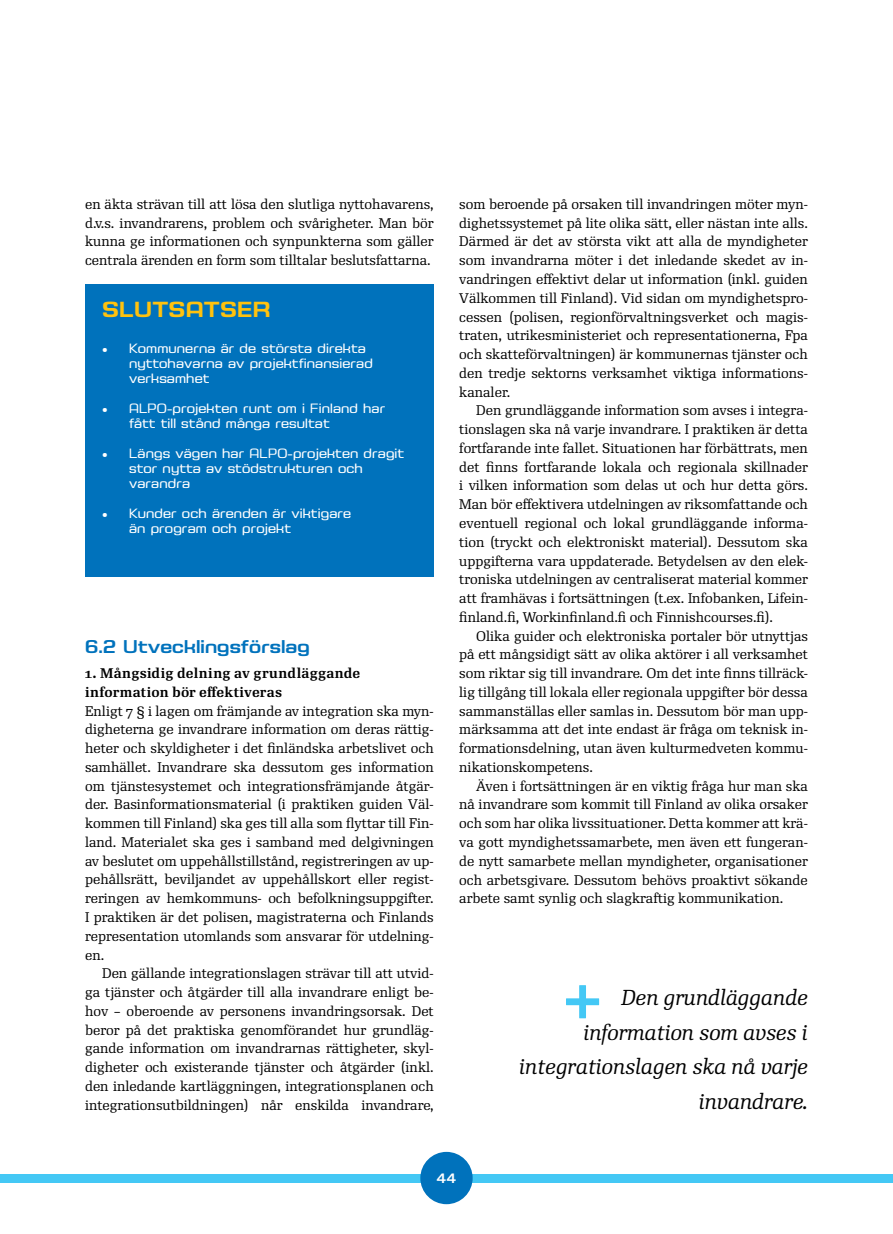
<style>
.page{position:relative;width:893px;height:1234px;background:#fff}
.page>*{position:absolute;margin:0;border:0;box-sizing:border-box;transform-origin:0 0}
.t1{font:700 72px "Re Public Std";color:#44c8f5}
.t2{font:italic 21px/34.5px "Re Public Std";color:#000;text-align:right}
.t3{font:700 19.5px "Saturn";letter-spacing:.01em;color:#ffc20e}
.t4{font:600 16.5px "Saturn";letter-spacing:.005em;color:#0072bc}
.t5{font:13.5px/18.8px "Re Public Std";color:#000;text-align:justify}
.t6{font:700 13.5px/18.8px "Re Public Std";letter-spacing:.015em;color:#000}
.t7{font:600 12.15px "Saturn";color:#fff}
.t8{font:12px/15px "Saturn";letter-spacing:.01em;color:#fff}
</style>
<div class="page">
<div style="left:0;top:1173px;width:893px;height:8px;background:#44c8f5"></div>
<div style="left:420px;top:1151px;width:53px;height:52px;background:#0072bc;border-radius:50%"></div>
<div style="left:85px;top:284px;width:349px;height:293px;background:#0072bc"></div>
<p class="t5" style="left:85px;top:195px;width:350px">en äkta strävan till att lösa den slutliga nyttohavarens, d.v.s. invandrarens, problem och svårigheter. Man bör kunna ge informationen och synpunkterna som gäller centrala ärenden en form som tilltalar beslutsfattarna.</p>
<h3 class="t3" style="left:102px;top:296px;width:170px">SLUTSATSER</h3>
<p class="t8" style="left:129px;top:341px;width:245px;text-indent:-27px">• Kommunerna är de största direkta nyttohavarna av projektfinansierad verksamhet</p>
<p class="t8" style="left:129px;top:401px;width:258px;text-indent:-27px">• ALPO-projekten runt om i Finland har fått till stånd många resultat</p>
<p class="t8" style="left:129px;top:446px;width:277px;text-indent:-27px">• Längs vägen har ALPO-projekten dragit stor nytta av stödstrukturen och varandra</p>
<p class="t8" style="left:129px;top:506px;width:224px;text-indent:-27px">• Kunder och ärenden är viktigare än program och projekt</p>
<p class="t4" style="left:85px;top:635px;width:226px">6.2 Utvecklingsförslag</p>
<p class="t6" style="left:85px;top:663px;width:277px">1. Mångsidig delning av grundläggande information bör effektiveras</p>
<p class="t5" style="left:85px;top:701px;width:350px">Enligt 7 § i lagen om främjande av integration ska myn&shy;digheterna ge invandrare information om deras rättig&shy;heter och skyldigheter i det finländska arbetslivet och samhället. Invandrare ska dessutom ges information om tjänstesystemet och integrationsfrämjande åtgär&shy;der. Basinformationsmaterial (i praktiken guiden Väl&shy;kommen till Finland) ska ges till alla som flyttar till Fin&shy;land. Materialet ska ges i samband med delgivningen av beslutet om uppehållstillstånd, registreringen av up&shy;pehållsrätt, beviljandet av uppehållskort eller regist&shy;reringen av hemkommuns- och befolkningsuppgifter.<br>I praktiken är det polisen, magistraterna och Finlands representation utomlands som ansvarar för utdelning&shy;en.</p>
<p class="t5" style="left:85px;top:964px;width:350px;text-indent:17px">Den gällande integrationslagen strävar till att utvid&shy;ga tjänster och åtgärder till alla invandrare enligt be&shy;hov – oberoende av personens invandringsorsak. Det beror på det praktiska genomförandet hur grundläg&shy;gande information om invandrarnas rättigheter, skyl&shy;digheter och existerande tjänster och åtgärder (inkl. den inledande kartläggningen, integrationsplanen och integrationsutbildningen) når enskilda invandrare,</p>
<p class="t5" style="left:459px;top:195px;width:350px">som beroende på orsaken till invandringen möter myn&shy;dighetssystemet på lite olika sätt, eller nästan inte alls.<br>Därmed är det av största vikt att alla de myndigheter som invandrarna möter i det inledande skedet av in&shy;vandringen effektivt delar ut information (inkl. guiden Välkommen till Finland). Vid sidan om myndighetspro&shy;cessen (polisen, regionförvaltningsverket och magis&shy;traten, utrikesministeriet och representationerna, Fpa och skatteförvaltningen) är kommunernas tjänster och den tredje sektorns verksamhet viktiga informations&shy;kanaler.</p>
<p class="t5" style="left:459px;top:401px;width:350px;text-indent:17px">Den grundläggande information som avses i integra&shy;tionslagen ska nå varje invandrare. I praktiken är detta fortfarande inte fallet. Situationen har förbättrats, men det finns fortfarande lokala och regionala skillnader i vilken information som delas ut och hur detta görs.<br>Man bör effektivera utdelningen av riksomfattande och eventuell regional och lokal grundläggande informa&shy;tion (tryckt och elektroniskt material). Dessutom ska uppgifterna vara uppdaterade. Betydelsen av den elek&shy;troniska utdelningen av centraliserat material kommer att framhävas i fortsättningen (t.ex. Infobanken, Lifein&shy;finland.fi, Workinfinland.fi och Finnishcourses.fi).</p>
<p class="t5" style="left:459px;top:626px;width:350px;text-indent:17px">Olika guider och elektroniska portaler bör utnyttjas på ett mångsidigt sätt av olika aktörer i all verksamhet som riktar sig till invandrare. Om det inte finns tillräck&shy;lig tillgång till lokala eller regionala uppgifter bör dessa sammanställas eller samlas in. Dessutom bör man upp&shy;märksamma att det inte endast är fråga om teknisk in&shy;formationsdelning, utan även kulturmedveten kommu&shy;nikationskompetens.</p>
<p class="t5" style="left:459px;top:776px;width:350px;text-indent:17px">Även i fortsättningen är en viktig fråga hur man ska nå invandrare som kommit till Finland av olika orsaker och som har olika livssituationer. Detta kommer att krä&shy;va gott myndighetssamarbete, men även ett fungeran&shy;de nytt samarbete mellan myndigheter, organisationer och arbetsgivare. Dessutom behövs proaktivt sökande arbete samt synlig och slagkraftig kommunikation.</p>
<h1 class="t1" style="left:562px;top:954px;width:42px">+</h1>
<h2 class="t2" style="left:519px;top:980px;width:290px">Den grundläggande information som avses i integrationslagen ska nå varje invandrare.</h2>
<p class="t7" style="left:436px;top:1169px;width:21px">44</p>
</div>
